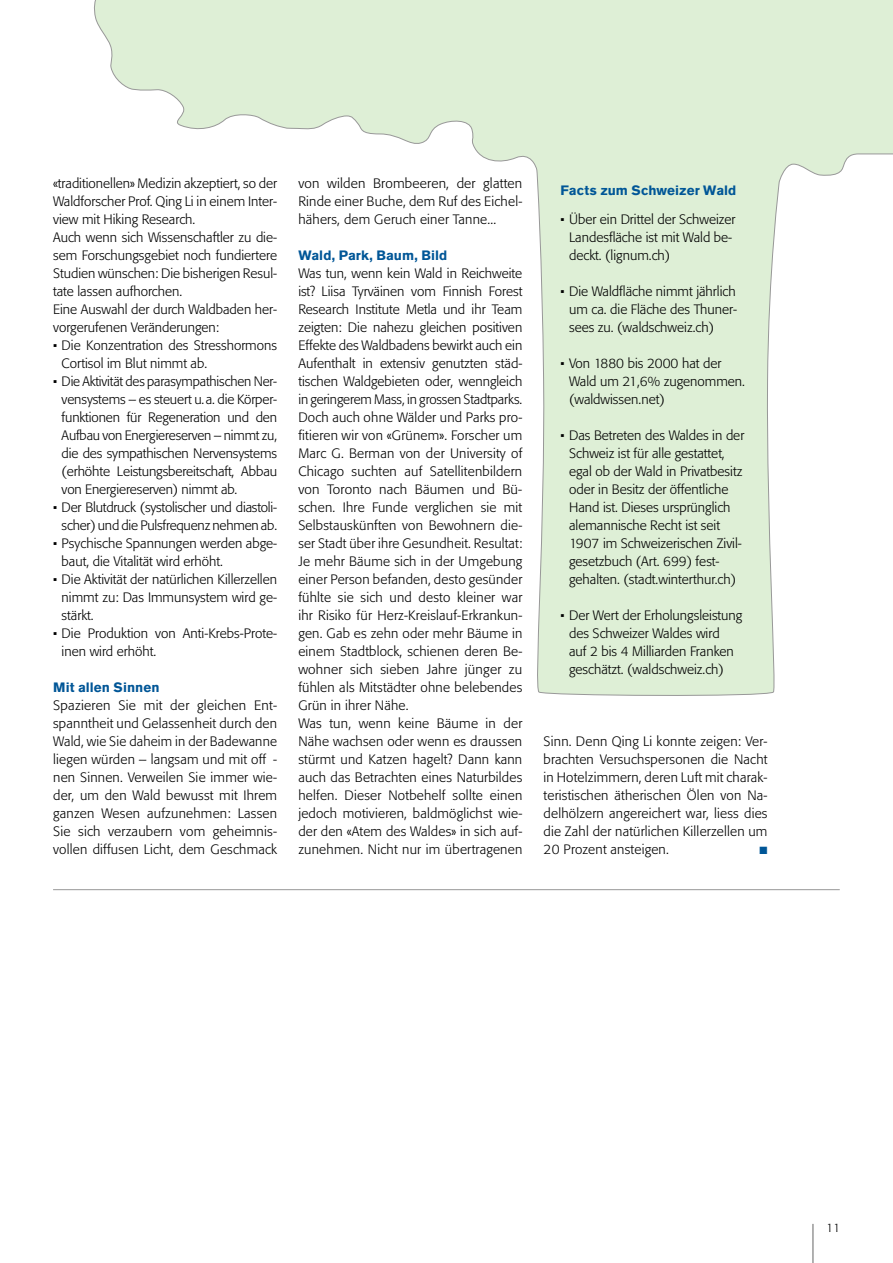
<style>
.page{position:relative;width:893px;height:1263px;background:#fff}
.page>*{position:absolute;margin:0;border:0;box-sizing:border-box;transform-origin:0 0}
.t1{font:300 13.5px/18px "Formata Pro";color:#000}
.t2{font:700 13.5px "Akzidenz Grotesk Pro";letter-spacing:.005em;color:#005697}
.t3{font:300 12px "Formata Pro";color:#000}
.t4{font:10.5px "Zapf Dingbats Std";color:#005697}
</style>
<div class="page">
<hr style="left:812px;top:1224px;width:2px;height:39px;background:#989898">
<svg style="left:94px;top:0;width:799px;height:696px"></svg>
<hr style="left:53px;top:889px;width:787px;height:1px;background:#989898">
<p class="t1" style="left:53px;top:174px;width:225px">«traditionellen» Medizin akzeptiert, so der Waldforscher Prof. Qing Li in einem Inter&shy;view mit Hiking Research.<br>Auch wenn sich Wissenschaftler zu die&shy;sem Forschungsgebiet noch fundiertere Studien wünschen: Die bisherigen Resul&shy;tate lassen aufhorchen.<br>Eine Auswahl der durch Waldbaden her&shy;vorgerufenen Veränderungen:</p>
<p class="t1" style="left:62px;top:336px;width:217px;text-indent:-9px">• Die Konzentration des Stresshormons<br>Cortisol im Blut nimmt ab.</p>
<p class="t1" style="left:62px;top:372px;width:217px;text-align:justify;text-indent:-9px">• Die Aktivität des parasympathischen Ner&shy;vensystems – es steuert u.a. die Körper&shy;funktionen für Regeneration und den Aufbau von Energiereserven – nimmt zu, die des sympathischen Nervensystems (erhöhte Leistungsbereitschaft, Abbau von Energiereserven) nimmt ab.</p>
<p class="t1" style="left:53px;top:498px;width:225px;text-align:right">• Der Blutdruck (systolischer und diastoli&shy;scher) und die Pulsfrequenz nehmen ab.</p>
<p class="t1" style="left:62px;top:534px;width:217px;text-indent:-9px">• Psychische Spannungen werden abge&shy;baut, die Vitalität wird erhöht.</p>
<p class="t1" style="left:62px;top:570px;width:217px;text-align:justify;text-indent:-9px">• Die Aktivität der natürlichen Killerzellen nimmt zu: Das Immunsystem wird ge&shy;stärkt.</p>
<p class="t1" style="left:62px;top:624px;width:217px;text-indent:-9px">• Die Produktion von Anti-Krebs-Prote&shy;inen wird erhöht.</p>
<p class="t2" style="left:53px;top:678px;width:108px">Mit allen Sinnen</p>
<p class="t1" style="left:53px;top:696px;width:225px;text-align:justify">Spazieren Sie mit der gleichen Ent&shy;spanntheit und Gelassenheit durch den Wald, wie Sie daheim in der Badewanne liegen würden – langsam und mit off - nen Sinnen. Verweilen Sie immer wie&shy;der, um den Wald bewusst mit Ihrem ganzen Wesen aufzunehmen: Lassen Sie sich verzaubern vom geheimnis&shy;vollen diffusen Licht, dem Geschmack</p>
<p class="t1" style="left:298px;top:174px;width:225px;text-align:justify">von wilden Brombeeren, der glatten Rinde einer Buche, dem Ruf des Eichel&shy;hähers, dem Geruch einer Tanne...</p>
<p class="t2" style="left:298px;top:246px;width:150px">Wald, Park, Baum, Bild</p>
<p class="t1" style="left:298px;top:264px;width:225px">Was tun, wenn kein Wald in Reichweite ist? Liisa Tyrväinen vom Finnish Forest Research Institute Metla und ihr Team zeigten: Die nahezu gleichen positiven Effekte des Waldbadens bewirkt auch ein Aufenthalt in extensiv genutzten städ&shy;tischen Waldgebieten oder, wenngleich in geringerem Mass, in grossen Stadtparks.<br>Doch auch ohne Wälder und Parks pro&shy;fitieren wir von «Grünem». Forscher um Marc G. Berman von der University of Chicago suchten auf Satellitenbildern von Toronto nach Bäumen und Bü&shy;schen. Ihre Funde verglichen sie mit Selbstauskünften von Bewohnern die&shy;ser Stadt über ihre Gesundheit. Resultat:<br>Je mehr Bäume sich in der Umgebung einer Person befanden, desto gesünder fühlte sie sich und desto kleiner war ihr Risiko für Herz--Kreislauf-Erkrankun&shy;gen. Gab es zehn oder mehr Bäume in einem Stadtblock, schienen deren Be&shy;wohner sich sieben Jahre jünger zu fühlen als Mitstädter ohne belebendes Grün in ihrer Nähe.<br>Was tun, wenn keine Bäume in der Nähe wachsen oder wenn es draussen stürmt und Katzen hagelt? Dann kann auch das Betrachten eines Naturbildes helfen. Dieser Notbehelf sollte einen jedoch motivieren, baldmöglichst wie&shy;der den «Atem des Waldes» in sich auf&shy;zunehmen. Nicht nur im übertragenen</p>
<p class="t2" style="left:561px;top:182px;width:177px">Facts zum Schweizer Wald</p>
<p class="t1" style="left:569px;top:210px;width:168px;text-indent:-9px">• Über ein Drittel der Schweizer<br>Landesfläche ist mit Wald be&shy;deckt. (lignum.ch)</p>
<p class="t1" style="left:569px;top:282px;width:169px;text-align:justify;text-indent:-9px">• Die Waldfläche nimmt jährlich um ca. die Fläche des Thuner&shy;sees zu. (waldschweiz.ch)</p>
<p class="t1" style="left:569px;top:354px;width:177px;text-indent:-9px">• Von 1880 bis 2000 hat der<br>Wald um 21,6% zugenommen. (waldwissen.net)</p>
<p class="t1" style="left:569px;top:426px;width:177px;text-indent:-9px">• Das Betreten des Waldes in der<br>Schweiz ist für alle gestattet, egal ob der Wald in Privatbesitz oder in Besitz der öffentliche<br>Hand ist. Dieses ursprünglich alemannische Recht ist seit<br>1907 im Schweizerischen Zivil&shy;gesetzbuch (Art. 699) fest&shy;gehalten. (stadt.winterthur.ch)</p>
<p class="t1" style="left:569px;top:606px;width:175px;text-indent:-9px">• Der Wert der Erholungsleistung des Schweizer Waldes wird<br>auf 2 bis 4 Milliarden Franken geschätzt. (waldschweiz.ch)</p>
<p class="t1" style="left:544px;top:732px;width:225px;text-align:justify">Sinn. Denn Qing Li konnte zeigen: Ver&shy;brachten Versuchspersonen die Nacht in Hotelzimmern, deren Luft mit charak&shy;teristischen ätherischen Ölen von Na&shy;delhölzern angereichert war, liess dies die Zahl der natürlichen Killerzellen um 20 Prozent ansteigen.</p>
<p class="t4" style="left:759px;top:845px;width:9px">■</p>
<p class="t3" style="left:826px;top:1220px;width:15px">11</p>
</div>
